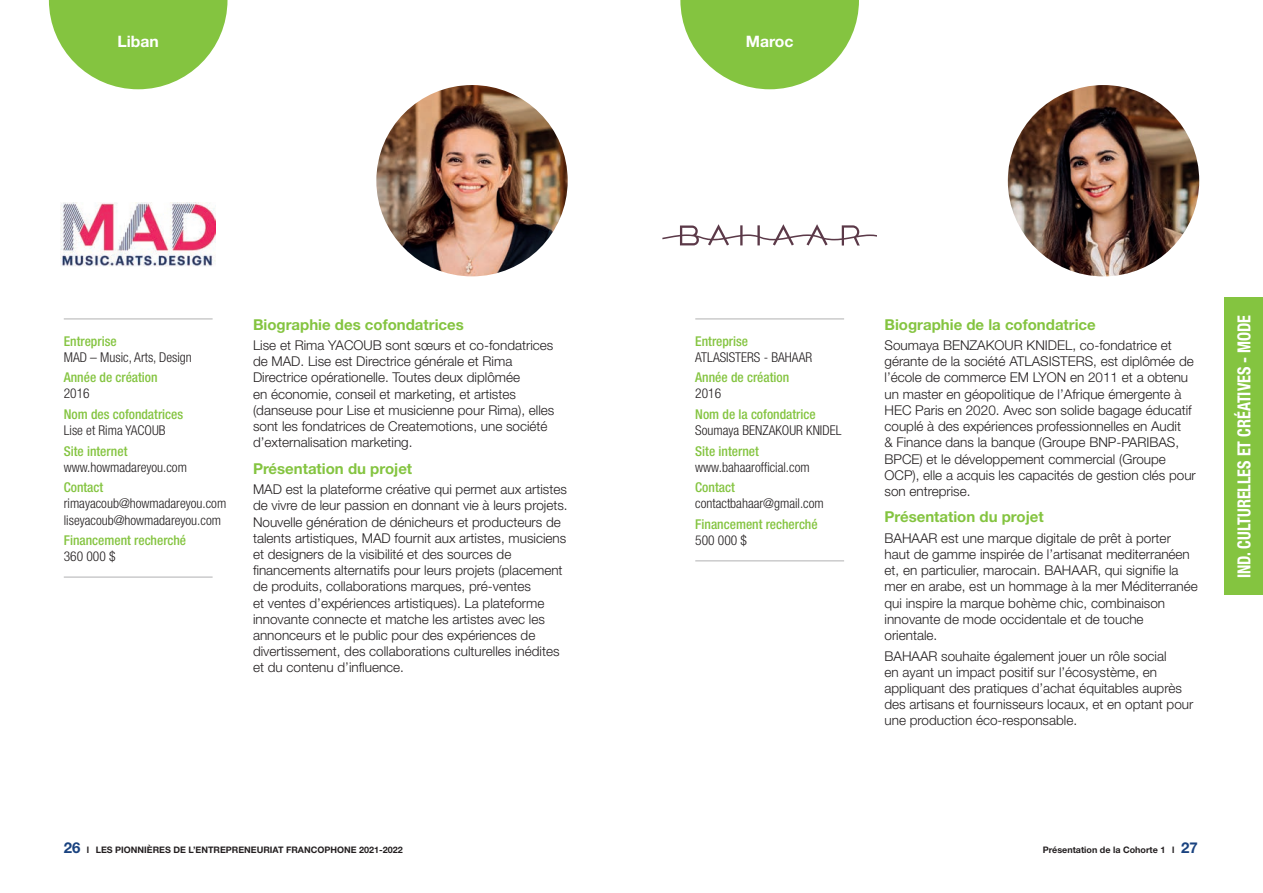
<style>
.page{position:relative;width:1263px;height:893px;background:#fff}
.page>*{position:absolute;margin:0;border:0;box-sizing:border-box;transform-origin:0 0}
.t1{font:700 condensed 18px "Helvetica Neue LT Std";color:#fff;scale:.9 1}
.t2{font:700 15.75px "Helvetica Neue LT Std";color:#fff}
.t3{font:700 15px "Helvetica Neue LT Std";color:#84c440}
.t4{font:300 13.5px/16.2px "Helvetica Neue LT Std";color:#231f20}
.t5{font:300 condensed 13.5px/16.2px "Helvetica Neue LT Std";color:#231f20}
.t6{font:500 condensed 13.5px "Helvetica Neue LT Std";color:#84c440}
.t7{font:700 9px "Helvetica Neue LT Std";color:#231f20}
.s1{font-size:15px;color:#1a4380}
.s2{font-stretch:condensed}
</style>
<div class="page">
<svg style="left:49px;top:0;width:178px;height:89px"></svg>
<svg style="left:680px;top:0;width:179px;height:89px"></svg>
<hr style="left:64px;top:319px;width:149px;height:1px;background:#9d9d9e">
<hr style="left:695px;top:319px;width:149px;height:1px;background:#9d9d9e">
<hr style="left:64px;top:577px;width:149px;height:1px;background:#9d9d9e">
<hr style="left:695px;top:560px;width:149px;height:1px;background:#9d9d9e">
<img style="left:376px;top:85px;width:192px;height:191px;border-radius:96px">
<img style="left:1008px;top:85px;width:191px;height:191px;border-radius:96px">
<img style="left:61px;top:203px;width:155px;height:64px">
<svg style="left:662px;top:224px;width:215px;height:22px"></svg>
<div style="left:1225px;top:298px;width:38px;height:297px;background:#84c440"></div>
<p class="t2" style="left:117px;top:32px;width:43px">Liban</p>
<p class="t2" style="left:746px;top:32px;width:49px">Maroc</p>
<p class="t6" style="left:64px;top:333px;width:54px">Entreprise</p>
<p class="t5" style="left:64px;top:349px;width:130px">MAD – Music, Arts, Design</p>
<p class="t6" style="left:64px;top:369px;width:95px">Année de création</p>
<p class="t5" style="left:64px;top:385px;width:27px">2016</p>
<p class="t6" style="left:64px;top:406px;width:121px">Nom des cofondatrices</p>
<p class="t5" style="left:64px;top:422px;width:103px">Lise et Rima YACOUB</p>
<p class="t6" style="left:64px;top:443px;width:65px">Site internet</p>
<p class="t5" style="left:64px;top:459px;width:125px">www.howmadareyou.com</p>
<p class="t6" style="left:64px;top:479px;width:41px">Contact</p>
<p class="t5" style="left:64px;top:495px;width:164px">rimayacoub@howmadareyou.com liseyacoub@howmadareyou.com</p>
<p class="t6" style="left:64px;top:532px;width:124px">Financement recherché</p>
<p class="t5" style="left:64px;top:548px;width:53px">360 000 $</p>
<p class="t3" style="left:253px;top:315px;width:212px">Biographie des cofondatrices</p>
<p class="t4" style="left:253px;top:337px;width:303px">Lise et Rima YACOUB sont sœurs et co-fondatrices de MAD. Lise est Directrice générale et Rima Directrice opérationelle. Toutes deux diplômée<br>en économie, conseil et marketing, et artistes (danseuse pour Lise et musicienne pour Rima), elles sont les fondatrices de Createmotions, une société d’externalisation marketing.</p>
<p class="t3" style="left:253px;top:459px;width:161px">Présentation du projet</p>
<p class="t4" style="left:253px;top:481px;width:316px">MAD est la plateforme créative qui permet aux artistes de vivre de leur passion en donnant vie à leurs projets.<br>Nouvelle génération de dénicheurs et producteurs de talents artistiques, MAD fournit aux artistes, musiciens et designers de la visibilité et des sources de financements alternatifs pour leurs projets (placement de produits, collaborations marques, pré-ventes<br>et ventes d’expériences artistiques). La plateforme innovante connecte et matche les artistes avec les annonceurs et le public pour des expériences de divertissement, des collaborations culturelles inédites et du contenu d’influence.</p>
<p class="t6" style="left:695px;top:333px;width:54px">Entreprise</p>
<p class="t5" style="left:695px;top:349px;width:118px">ATLASISTERS - BAHAAR</p>
<p class="t6" style="left:695px;top:369px;width:95px">Année de création</p>
<p class="t5" style="left:695px;top:385px;width:27px">2016</p>
<p class="t6" style="left:695px;top:406px;width:122px">Nom de la cofondatrice</p>
<p class="t5" style="left:695px;top:422px;width:148px">Soumaya BENZAKOUR KNIDEL</p>
<p class="t6" style="left:695px;top:443px;width:65px">Site internet</p>
<p class="t5" style="left:695px;top:459px;width:116px">www.bahaarofficial.com</p>
<p class="t6" style="left:695px;top:479px;width:41px">Contact</p>
<p class="t5" style="left:695px;top:495px;width:130px">contactbahaar@gmail.com</p>
<p class="t6" style="left:695px;top:516px;width:124px">Financement recherché</p>
<p class="t5" style="left:695px;top:532px;width:53px">500 000 $</p>
<p class="t3" style="left:884px;top:315px;width:213px">Biographie de la cofondatrice</p>
<p class="t4" style="left:884px;top:337px;width:313px">Soumaya BENZAKOUR KNIDEL, co-fondatrice et gérante de la société ATLASISTERS, est diplômée de l’école de commerce EM LYON en 2011 et a obtenu un master en géopolitique de l’Afrique émergente à HEC Paris en 2020. Avec son solide bagage éducatif couplé à des expériences professionnelles en Audit<br>&amp; Finance dans la banque (Groupe BNP-PARIBAS, BPCE) et le développement commercial (Groupe OCP), elle a acquis les capacités de gestion clés pour son entreprise.</p>
<p class="t3" style="left:884px;top:508px;width:161px">Présentation du projet</p>
<p class="t4" style="left:884px;top:530px;width:315px">BAHAAR est une marque digitale de prêt à porter haut de gamme inspirée de l’artisanat mediterranéen et, en particulier, marocain. BAHAAR, qui signifie la mer en arabe, est un hommage à la mer Méditerranée qui inspire la marque bohème chic, combinaison innovante de mode occidentale et de touche orientale.</p>
<p class="t4" style="left:884px;top:647px;width:310px">BAHAAR souhaite également jouer un rôle social<br>en ayant un impact positif sur l’écosystème, en appliquant des pratiques d’achat équitables auprès des artisans et fournisseurs locaux, et en optant pour une production éco-responsable.</p>
<p class="t1" style="left:1233px;top:578px;width:294px;rotate:-90deg">IND. CULTURELLES ET CRÉATIVES - MODE</p>
<p class="t7" style="left:64px;top:844px;width:341px"><span class="s1">26</span> <span class="s2">I</span> LES PIONNIÈRES DE L’ENTREPRENEURIAT FRANCOPHONE 2021-2022</p>
<p class="t7" style="left:1043px;top:844px;width:156px">Présentation de la Cohorte 1 <span class="s2">I</span> <span class="s1">27</span></p>
</div>
